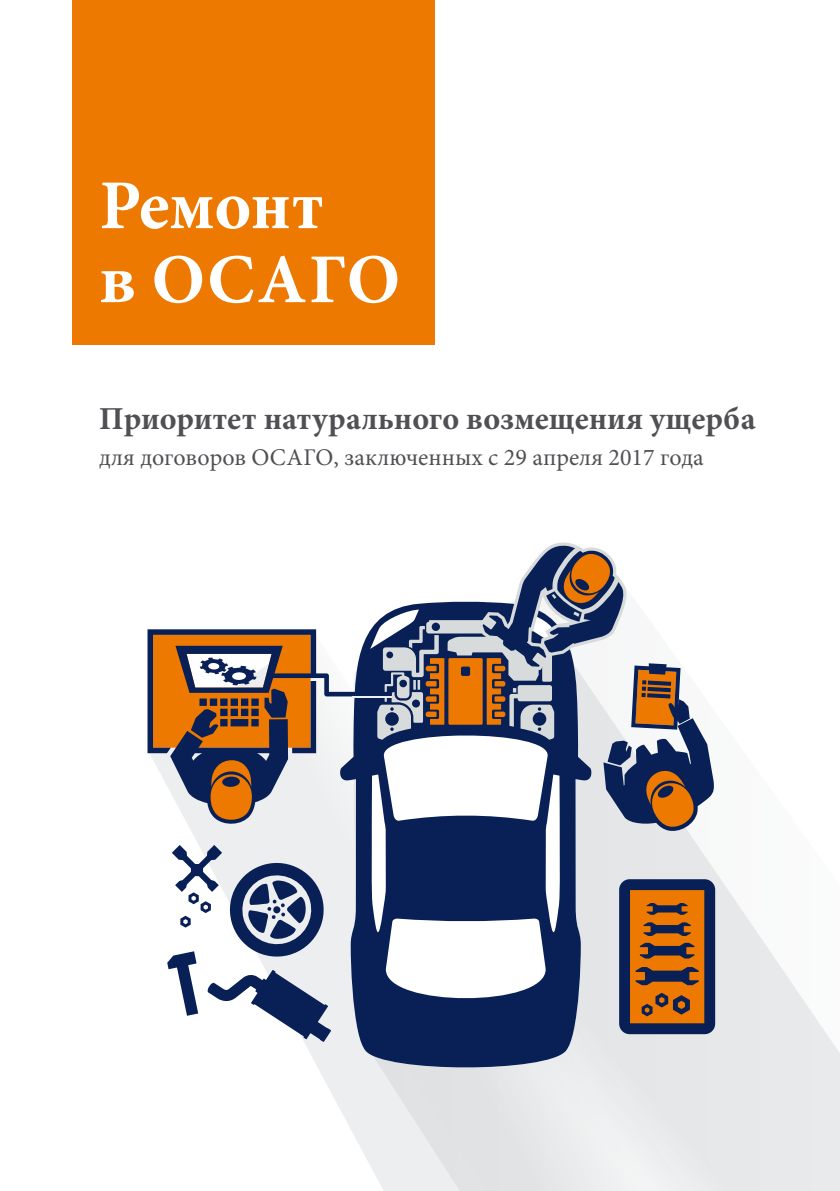
<style>
.page{position:relative;width:840px;height:1191px;background:#fff}
.page>*{position:absolute;margin:0;border:0;box-sizing:border-box;transform-origin:0 0}
.t1{font:700 70px/74px "Minion Pro";letter-spacing:.005em;color:#fff}
.t2{font:700 32px "Minion Pro";color:#504f53}
.t3{font:24px "Minion Pro";color:#504f53}
</style>
<div class="page">
<div style="left:72px;top:0;width:363px;height:344px;background:#ee7900"></div>
<svg style="left:763px;top:941px;width:76px;height:250px;fill:#e8e9eb"></svg>
<svg style="left:192px;top:833px;width:571px;height:358px;fill:#eaebec"></svg>
<svg style="left:339px;top:833px;width:253px;height:234px;fill:#082055"></svg>
<svg style="left:618px;top:879px;width:96px;height:155px;background:#86552e"></svg>
<svg style="left:147px;top:542px;width:567px;height:291px"></svg>
<svg style="left:167px;top:845px;width:164px;height:197px"></svg>
<h1 class="t1" style="left:99px;top:168px;width:302px">Ремонт<br>в ОСАГО</h1>
<h2 class="t2" style="left:99px;top:396px;width:657px">Приоритет натурального возмещения ущерба</h2>
<p class="t3" style="left:99px;top:441px;width:605px">для договоров ОСАГО, заключенных с 29 апреля 2017 года</p>
</div>
